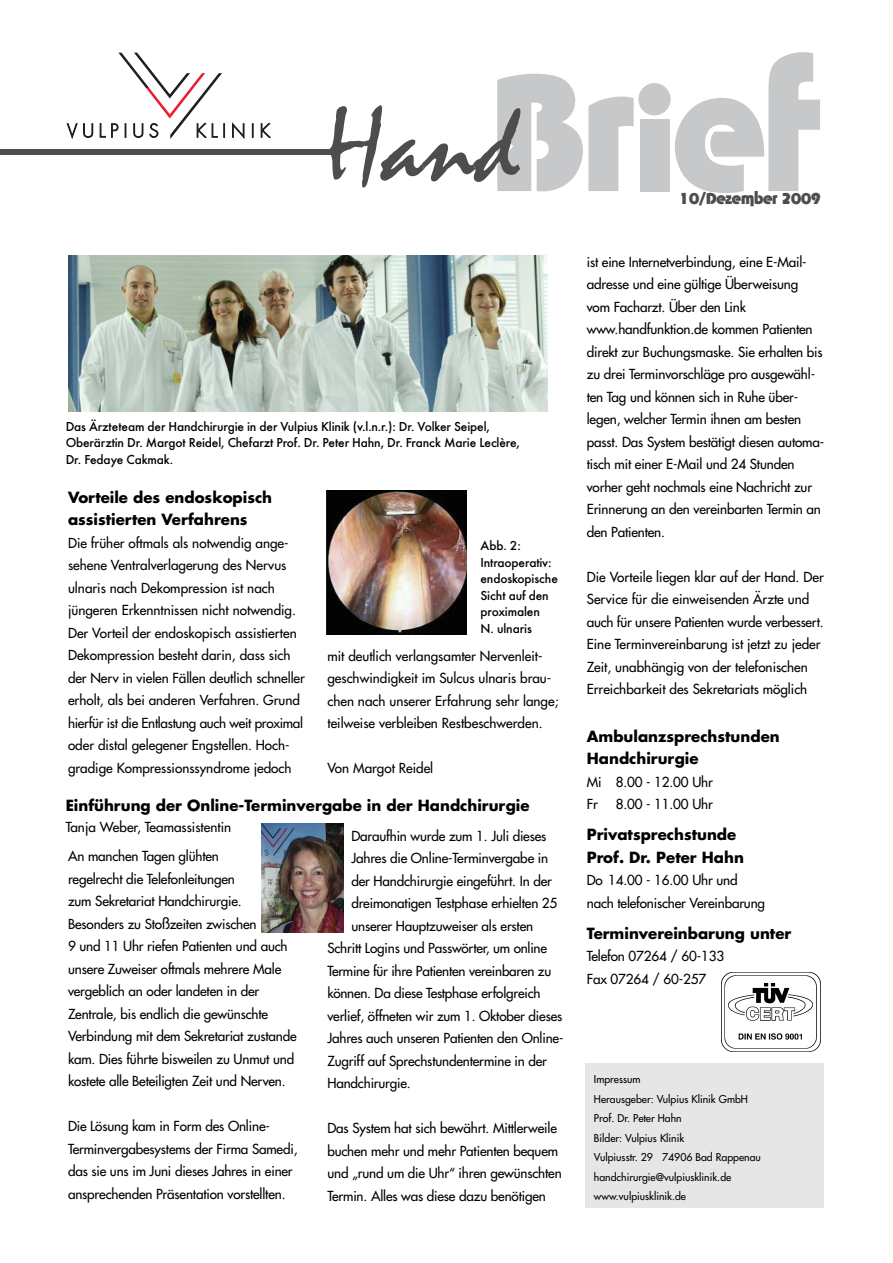
<style>
.page{position:relative;width:893px;height:1263px;background:#fff}
.page>*{position:absolute;margin:0;border:0;box-sizing:border-box;transform-origin:0 0}
.t1{font:109.8px "Mistral";color:#4d4d4d}
.t2{font:700 15px/22.5px "Futura";color:#000}
.t3{font:13.5px/22.5px "Futura";letter-spacing:-.01em;color:#000}
.t4{font:500 13.5px/16.5px "Futura T";letter-spacing:-.01em;color:#000}
.t5{font:700 13.5px "Tabasco";letter-spacing:-.025em;color:#4d4d4d}
.t6{font:10.5px/19.5px "Futura";color:#000}
</style>
<div class="page">
<div style="left:585px;top:1063px;width:239px;height:144px;background:#e6e6e6"></div>
<svg style="left:66px;top:123px;width:27px;height:16px"></svg>
<svg style="left:232px;top:122px;width:13px;height:17px"></svg>
<svg style="left:252px;top:123px;width:1px;height:15px"></svg>
<svg style="left:261px;top:123px;width:10px;height:15px"></svg>
<svg style="left:100px;top:53px;width:125px;height:86px"></svg>
<div style="left:640px;top:119px;width:30px;height:72px;background:#c7c8ca"></div>
<svg style="left:675px;top:52px;width:145px;height:141px"></svg>
<div style="left:639px;top:84px;width:30px;height:30px;background:#c7c8ca;border-radius:50%"></div>
<div style="left:638px;top:83px;width:33px;height:32px;border:2px solid #c7c8ca;border-radius:50%"></div>
<svg style="left:497px;top:73px;width:137px;height:118px"></svg>
<div style="left:0;top:149px;width:330px;height:6px;background:#4d4d4d"></div>
<img style="left:721px;top:973px;width:100px;height:78px">
<img style="left:68px;top:255px;width:480px;height:156px">
<img style="left:326px;top:490px;width:141px;height:145px">
<img style="left:261px;top:823px;width:83px;height:109px">
<h1 class="t1" style="left:327px;top:78px;width:195px">Hand</h1>
<p class="t4" style="left:66px;top:418px;width:456px">Das Ärzteteam der Handchirurgie in der Vulpius Klinik (v.l.n.r.): Dr. Volker Seipel,<br>Oberärztin Dr. Margot Reidel, Chefarzt Prof. Dr. Peter Hahn, Dr. Franck Marie Leclère,<br>Dr. Fedaye Cakmak.</p>
<p class="t2" style="left:68px;top:487px;width:206px">Vorteile des endoskopisch assistierten Verfahrens</p>
<p class="t3" style="left:68px;top:532px;width:238px">Die früher oftmals als notwendig ange&shy;sehene Ventralverlagerung des Nervus ulnaris nach Dekompression ist nach jüngeren Erkenntnissen nicht notwendig.<br>Der Vorteil der endoskopisch assistierten Dekompression besteht darin, dass sich der Nerv in vielen Fällen deutlich schneller erholt, als bei anderen Verfahren. Grund hierfür ist die Entlastung auch weit proximal oder distal gelegener Engstellen. Hoch&shy;gradige Kompressionssyndrome jedoch</p>
<p class="t4" style="left:480px;top:537px;width:79px">Abb. 2:<br>Intraoperativ: endoskopische<br>Sicht auf den proximalen<br>N. ulnaris</p>
<p class="t3" style="left:327px;top:645px;width:233px">mit deutlich verlangsamter Nervenleit&shy;geschwindigkeit im Sulcus ulnaris brau&shy;chen nach unserer Erfahrung sehr lange; teilweise verbleiben Restbeschwerden.</p>
<p class="t3" style="left:327px;top:758px;width:107px">Von Margot Reidel</p>
<p class="t2" style="left:66px;top:795px;width:465px">Einführung der Online-Terminvergabe in der Handchirurgie</p>
<p class="t3" style="left:66px;top:816px;width:167px">Tanja Weber, Teamassistentin</p>
<p class="t3" style="left:351px;top:825px;width:197px">Daraufhin wurde zum 1. Juli dieses</p>
<p class="t3" style="left:351px;top:848px;width:198px">Jahres die Online-Terminvergabe in</p>
<p class="t3" style="left:351px;top:870px;width:202px">der Handchirurgie eingeführt. In der</p>
<p class="t3" style="left:351px;top:893px;width:208px">dreimonatigen Testphase erhielten 25</p>
<p class="t3" style="left:351px;top:915px;width:183px">unserer Hauptzuweiser als ersten</p>
<p class="t3" style="left:327px;top:938px;width:221px">Schritt Logins und Passwörter, um online</p>
<p class="t3" style="left:327px;top:960px;width:225px">Termine für ihre Patienten vereinbaren zu</p>
<p class="t3" style="left:327px;top:983px;width:215px">können. Da diese Testphase erfolgreich</p>
<p class="t3" style="left:327px;top:1005px;width:236px">verlief, öffneten wir zum 1. Oktober dieses</p>
<p class="t3" style="left:327px;top:1028px;width:238px">Jahres auch unseren Patienten den Online-</p>
<p class="t3" style="left:327px;top:1050px;width:221px">Zugriff auf Sprechstundentermine in der</p>
<p class="t3" style="left:327px;top:1073px;width:85px">Handchirurgie.</p>
<p class="t3" style="left:327px;top:1118px;width:236px">Das System hat sich bewährt. Mittlerweile buchen mehr und mehr Patienten bequem und „rund um die Uhr“ ihren gewünschten Termin. Alles was diese dazu benötigen</p>
<p class="t3" style="left:68px;top:846px;width:230px">An manchen Tagen glühten<br>regelrecht die Telefonleitungen<br>zum Sekretariat Handchirurgie.<br>Besonders zu Stoßzeiten zwischen<br>9 und 11 Uhr riefen Patienten und auch unsere Zuweiser oftmals mehrere Male vergeblich an oder landeten in der Zentrale, bis endlich die gewünschte Verbindung mit dem Sekretariat zustande kam. Dies führte bisweilen zu Unmut und kostete alle Beteiligten Zeit und Nerven.</p>
<p class="t3" style="left:68px;top:1116px;width:231px">Die Lösung kam in Form des Online-Terminvergabesystems der Firma Samedi, das sie uns im Juni dieses Jahres in einer ansprechenden Präsentation vorstellten.</p>
<p class="t5" style="left:679px;top:192px;width:143px">10/Dezember 2009</p>
<p class="t3" style="left:587px;top:252px;width:239px">ist eine Internetverbindung, eine E-Mail&shy;adresse und eine gültige Überweisung vom Facharzt. Über den Link www.handfunktion.de kommen Patienten direkt zur Buchungsmaske. Sie erhalten bis zu drei Terminvorschläge pro ausgewähl&shy;ten Tag und können sich in Ruhe über&shy;legen, welcher Termin ihnen am besten passt. Das System bestätigt diesen automa&shy;tisch mit einer E-Mail und 24 Stunden vorher geht nochmals eine Nachricht zur Erinnerung an den vereinbarten Termin an den Patienten.</p>
<p class="t3" style="left:587px;top:567px;width:238px">Die Vorteile liegen klar auf der Hand. Der Service für die einweisenden Ärzte und auch für unsere Patienten wurde verbessert.<br>Eine Terminvereinbarung ist jetzt zu jeder Zeit, unabhängig von der telefonischen Erreichbarkeit des Sekretariats möglich</p>
<p class="t2" style="left:587px;top:726px;width:194px">Ambulanzsprechstunden<br>Handchirurgie</p>
<p class="t3" style="left:587px;top:771px;width:128px">Mi 8.00 - 12.00 Uhr<br>Fr</p>
<p class="t3" style="left:616px;top:794px;width:99px">8.00 - 11.00 Uhr</p>
<p class="t2" style="left:587px;top:825px;width:159px">Privatsprechstunde<br>Prof. Dr. Peter Hahn</p>
<p class="t3" style="left:587px;top:870px;width:180px">Do 14.00 - 16.00 Uhr und nach telefonischer Vereinbarung</p>
<p class="t2" style="left:587px;top:923px;width:206px">Terminvereinbarung unter</p>
<p class="t3" style="left:587px;top:946px;width:139px">Telefon 07264 / 60-133<br>Fax 07264 / 60-257</p>
<p class="t6" style="left:594px;top:1070px;width:168px">Impressum<br>Herausgeber: Vulpius Klinik GmbH<br>Prof. Dr. Peter Hahn<br>Bilder: Vulpius Klinik<br>Vulpiusstr. 29 74906 Bad Rappenau handchirurgie@vulpiusklinik.de www.vulpiusklinik.de</p>
</div>
